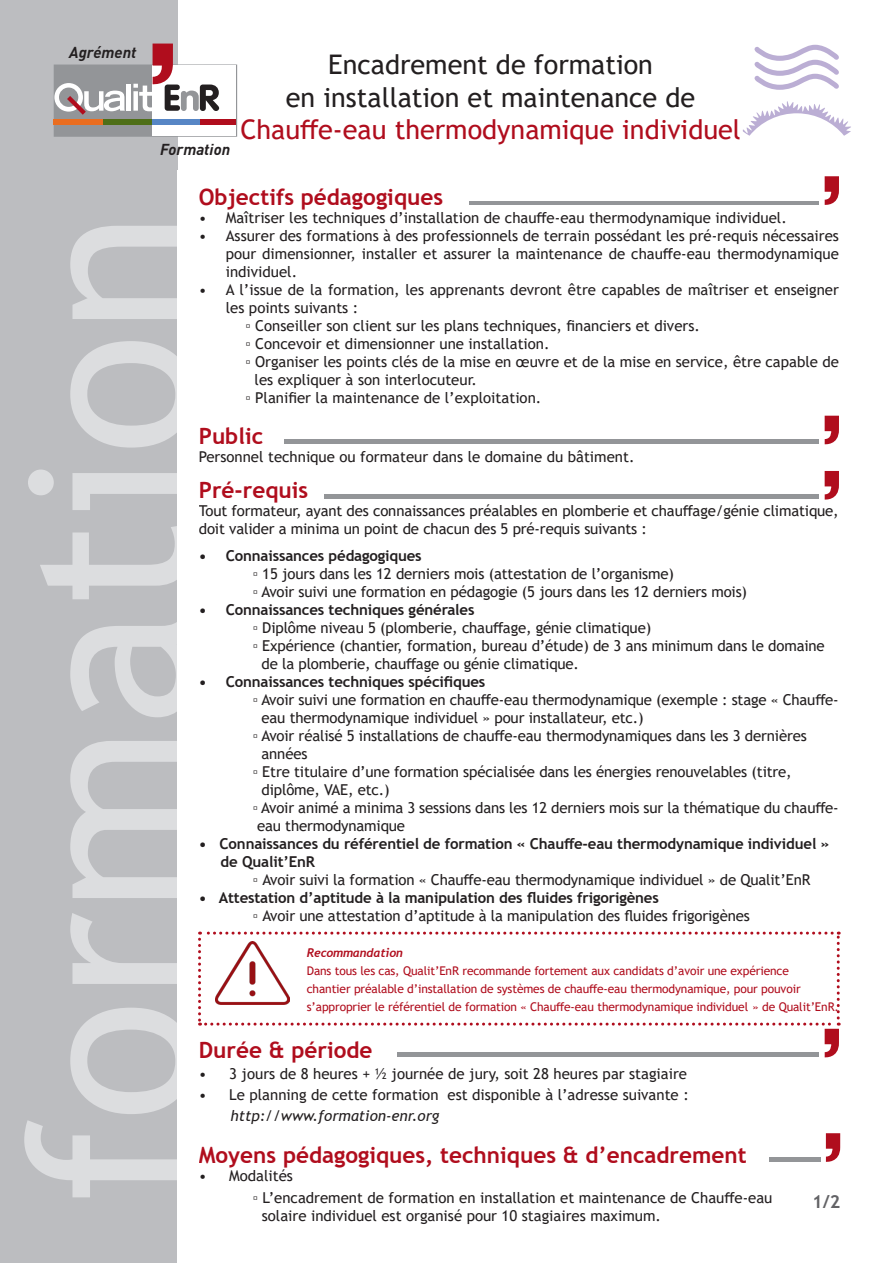
<style>
.page{position:relative;width:893px;height:1263px;background:#fff}
.page>*{position:absolute;margin:0;border:0;box-sizing:border-box;transform-origin:0 0}
.t1{font:225px "Trebuchet MS";color:#dcdddf}
.t2{font:27px "Trebuchet MS";color:#231f20}
.t3{font:27px "Trebuchet MS";color:#b00d1d}
.t4{font:700 22.5px "Trebuchet MS";color:#b00d1d}
.t5{font:700 18px "Trebuchet MS";color:#636366}
.t6{font:italic 700 15.6px "DIN Pro";color:#231f20}
.t7{font:15px/18px "Trebuchet MS";letter-spacing:-.01em;color:#231f20}
.t8{font:700 15px/18px "Trebuchet MS";letter-spacing:-.01em;color:#231f20}
.t9{font:12px/18px "Trebuchet MS";letter-spacing:-.01em;color:#b00d1d}
.s1{font-weight:700}
.s2{font-family:"Trebuchet";font-weight:700;font-style:italic}
.s3{font-style:italic}
</style>
<div class="page">
<div style="left:0;top:0;width:177px;height:1263px;background:#bcbdc0"></div>
<div style="left:54px;top:64px;width:183px;height:73px;background:#939598"></div>
<div style="left:126px;top:84px;width:5px;height:27px;background:#fff"></div>
<svg style="left:54px;top:83px;width:71px;height:32px"></svg>
<div style="left:153px;top:66px;width:83px;height:70px;background:#fff"></div>
<svg style="left:133px;top:44px;width:86px;height:67px"></svg>
<div style="left:54px;top:119px;width:49px;height:5px;background:#ea6d1f"></div>
<div style="left:103px;top:119px;width:50px;height:5px;background:#4e6e17"></div>
<div style="left:153px;top:119px;width:47px;height:5px;background:#5786c5"></div>
<div style="left:200px;top:119px;width:36px;height:5px;background:#b00d1d"></div>
<hr style="left:470px;top:201px;width:349px;height:3px;background:#939598">
<svg style="left:825px;top:176px;width:14px;height:29px"></svg>
<div style="left:284px;top:439px;width:535px;height:5px;background:#939598"></div>
<svg style="left:825px;top:416px;width:14px;height:29px"></svg>
<svg style="left:754px;top:44px;width:85px;height:46px"></svg>
<svg style="left:743px;top:101px;width:108px;height:35px"></svg>
<hr style="left:324px;top:495px;width:495px;height:4px;background:#939598">
<svg style="left:825px;top:471px;width:14px;height:29px"></svg>
<svg style="left:198px;top:931px;width:642px;height:127px"></svg>
<hr style="left:769px;top:1157px;width:51px;height:4px;background:#939598">
<svg style="left:826px;top:1133px;width:14px;height:29px"></svg>
<img style="left:215px;top:942px;width:74px;height:63px">
<p class="t6" style="left:69px;top:40px;width:69px">Agrément</p>
<p class="t6" style="left:160px;top:136px;width:71px">Formation</p>
<p class="t2" style="left:328px;top:48px;width:326px">Encadrement de formation</p>
<p class="t2" style="left:286px;top:80px;width:411px">en installation et maintenance de</p>
<p class="t3" style="left:240px;top:113px;width:502px">Chauffe-eau thermodynamique individuel</p>
<p class="t4" style="left:199px;top:183px;width:246px">Objectifs pédagogiques</p>
<p class="t7" style="left:199px;top:208px;width:590px">• Maîtriser les techniques d’installation de chauffe-eau thermodynamique individuel.</p>
<p class="t7" style="left:226px;top:226px;width:615px;text-align:justify;text-indent:-27px">• Assurer des formations à des professionnels de terrain possédant les pré-requis nécessaires pour dimensionner, installer et assurer la maintenance de chauffe-eau thermodynamique individuel.</p>
<p class="t7" style="left:226px;top:280px;width:615px;text-indent:-27px">• A l’issue de la formation, les apprenants devront être capables de maîtriser et enseigner les points suivants :</p>
<p class="t7" style="left:246px;top:316px;width:456px">▫ Conseiller son client sur les plans techniques, financiers et divers.</p>
<p class="t7" style="left:246px;top:334px;width:306px">▫ Concevoir et dimensionner une installation.</p>
<p class="t7" style="left:246px;top:352px;width:595px">▫ Organiser les points clés de la mise en œuvre et de la mise en service, être capable de</p>
<p class="t7" style="left:255px;top:370px;width:224px">les expliquer à son interlocuteur.</p>
<p class="t7" style="left:246px;top:388px;width:297px">▫ Planifier la maintenance de l’exploitation.</p>
<p class="t4" style="left:199px;top:422px;width:66px">Public</p>
<p class="t7" style="left:199px;top:448px;width:437px">Personnel technique ou formateur dans le domaine du bâtiment.</p>
<p class="t4" style="left:199px;top:476px;width:111px">Pré-requis</p>
<p class="t7" style="left:199px;top:502px;width:641px">Tout formateur, ayant des connaissances préalables en plomberie et chauffage/génie climatique, doit valider a minima un point de chacun des 5 pré-requis suivants :</p>
<p class="t8" style="left:199px;top:547px;width:224px">• Connaissances pédagogiques</p>
<p class="t7" style="left:253px;top:565px;width:423px">▫ 15 jours dans les 12 derniers mois (attestation de l’organisme)</p>
<p class="t7" style="left:253px;top:583px;width:496px">▫ Avoir suivi une formation en pédagogie (5 jours dans les 12 derniers mois)</p>
<p class="t8" style="left:199px;top:601px;width:277px">• Connaissances techniques générales</p>
<p class="t7" style="left:253px;top:619px;width:400px">▫ Diplôme niveau 5 (plomberie, chauffage, génie climatique)</p>
<p class="t7" style="left:262px;top:637px;width:565px;text-indent:-9px">▫ Expérience (chantier, formation, bureau d’étude) de 3 ans minimum dans le domaine de la plomberie, chauffage ou génie climatique.</p>
<p class="t8" style="left:199px;top:673px;width:288px">• Connaissances techniques spécifiques</p>
<p class="t7" style="left:253px;top:691px;width:587px">▫ Avoir suivi une formation en chauffe-eau thermodynamique (exemple : stage « Chauffe-</p>
<p class="t7" style="left:262px;top:709px;width:384px">eau thermodynamique individuel » pour installateur, etc.)</p>
<p class="t7" style="left:253px;top:727px;width:555px">▫ Avoir réalisé 5 installations de chauffe-eau thermodynamiques dans les 3 dernières</p>
<p class="t7" style="left:262px;top:745px;width:47px">années</p>
<p class="t7" style="left:262px;top:763px;width:532px;text-indent:-9px">▫ Etre titulaire d’une formation spécialisée dans les énergies renouvelables (titre, diplôme, VAE, etc.)</p>
<p class="t7" style="left:253px;top:799px;width:587px">▫ Avoir animé a minima 3 sessions dans les 12 derniers mois sur la thématique du chauffe-</p>
<p class="t7" style="left:257px;top:817px;width:149px">eau thermodynamique</p>
<p class="t8" style="left:221px;top:835px;width:610px;text-indent:-22px">• Connaissances du référentiel de formation « Chauffe-eau thermodynamique individuel » de Qualit’EnR</p>
<p class="t7" style="left:253px;top:871px;width:559px"><span class="s1">▫</span> Avoir suivi la formation « Chauffe-eau thermodynamique individuel » de Qualit’EnR</p>
<p class="t8" style="left:199px;top:889px;width:462px">• Attestation d’aptitude à la manipulation des fluides frigorigènes</p>
<p class="t7" style="left:253px;top:907px;width:499px"><span class="s1">▫</span> Avoir une attestation d’aptitude à la manipulation des fluides frigorigènes</p>
<p class="t9" style="left:307px;top:944px;width:484px"><span class="s2">Recommandation<br></span>Dans tous les cas, Qualit’EnR recommande fortement aux candidats d’avoir une expérience</p>
<p class="t9" style="left:307px;top:980px;width:534px">chantier préalable d’installation de systèmes de chauffe-eau thermodynamique, pour pouvoir s’approprier le référentiel de formation « Chauffe-eau thermodynamique individuel » de Qualit’EnR.</p>
<p class="t4" style="left:199px;top:1036px;width:175px">Durée &amp; période</p>
<p class="t7" style="left:199px;top:1065px;width:490px">• 3 jours de 8 heures + ½ journée de jury, soit 28 heures par stagiaire</p>
<p class="t7" style="left:230px;top:1084px;width:460px;line-height:21px;text-indent:-32px">• Le planning de cette formation est disponible à l’adresse suivante : <span class="s3">http://www.formation-enr.org</span></p>
<p class="t4" style="left:199px;top:1141px;width:549px">Moyens pédagogiques, techniques &amp; d’encadrement</p>
<p class="t7" style="left:199px;top:1167px;width:96px">• Modalités</p>
<p class="t7" style="left:253px;top:1189px;width:521px">▫ L’encadrement de formation en installation et maintenance de Chauffe-eau</p>
<p class="t1" style="left:-31px;top:1204px;width:995px;rotate:-90deg">formation</p>
<p class="t5" style="left:812px;top:1190px;width:30px">1/2</p>
<p class="t7" style="left:262px;top:1207px;width:401px">solaire individuel est organisé pour 10 stagiaires maximum.</p>
</div>
